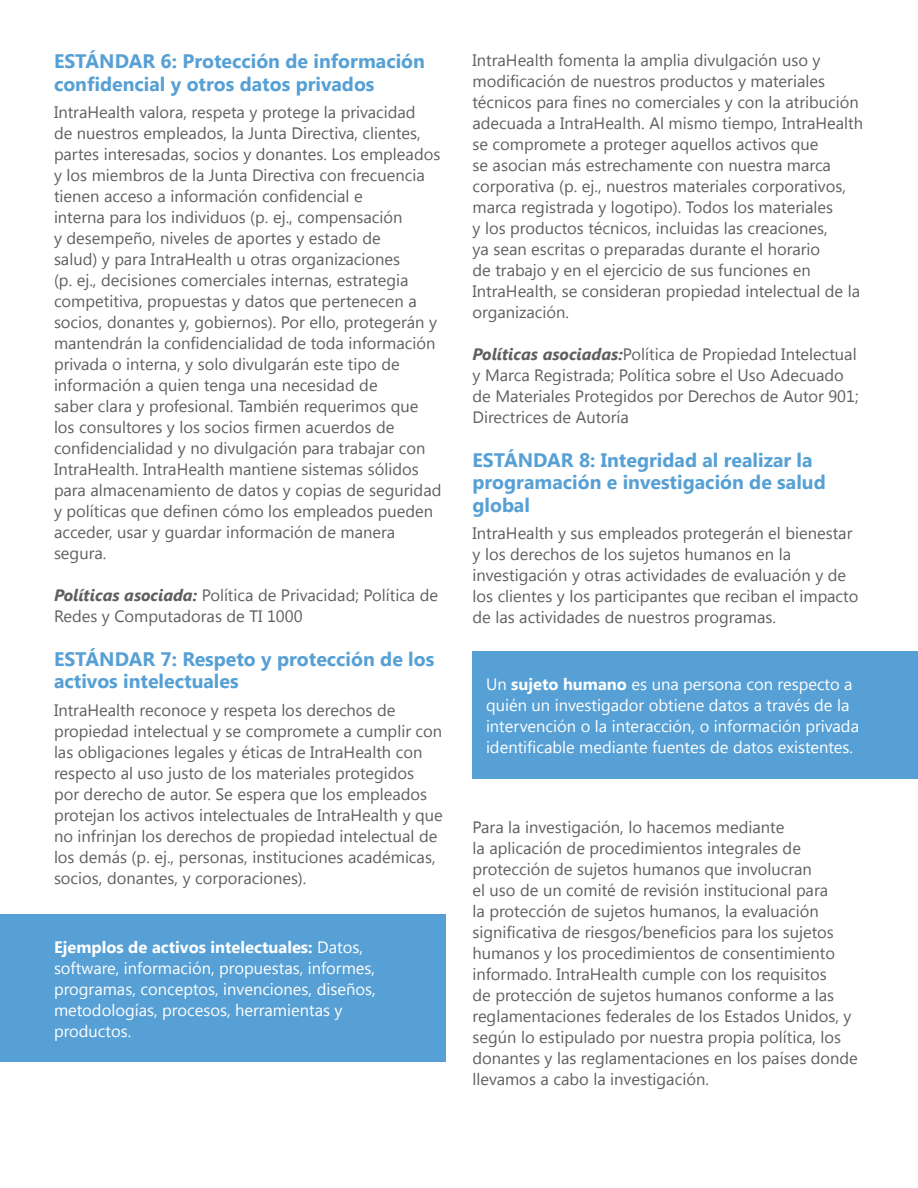
<style>
.page{position:relative;width:918px;height:1188px;background:#fff}
.page>*{position:absolute;margin:0;border:0;box-sizing:border-box;transform-origin:0 0}
.subhead_2{font:700 19.5px/22.5px "Segoe UI";color:#56a0d5}
.body_copy{font:16.5px/21px "Segoe UI";color:#5f5f62}
.body_copy-2{font:16.5px/21px "Segoe UI";color:#fff}
.s1{font-weight:700;font-style:italic}
.s2{font-weight:700}
</style>
<div class="page">
<div style="left:472px;top:651px;width:446px;height:127px;background:#56a0d5"></div>
<div style="left:0;top:914px;width:446px;height:147px;background:#56a0d5"></div>
<p class="subhead_2" style="left:54px;top:49px;width:372px">ESTÁNDAR 6: Protección de información confidencial y otros datos privados</p>
<p class="body_copy" style="left:54px;top:101px;width:389px">IntraHealth valora, respeta y protege la privacidad<br>de nuestros empleados, la Junta Directiva, clientes, partes interesadas, socios y donantes. Los empleados y los miembros de la Junta Directiva con frecuencia tienen acceso a información confidencial e<br>interna para los individuos (p. ej., compensación<br>y desempeño, niveles de aportes y estado de<br>salud) y para IntraHealth u otras organizaciones<br>(p. ej., decisiones comerciales internas, estrategia competitiva, propuestas y datos que pertenecen a socios, donantes y, gobiernos). Por ello, protegerán y mantendrán la confidencialidad de toda información privada o interna, y solo divulgarán este tipo de información a quien tenga una necesidad de<br>saber clara y profesional. También requerimos que los consultores y los socios firmen acuerdos de confidencialidad y no divulgación para trabajar con IntraHealth. IntraHealth mantiene sistemas sólidos para almacenamiento de datos y copias de seguridad y políticas que definen cómo los empleados pueden acceder, usar y guardar información de manera segura.</p>
<p class="body_copy" style="left:54px;top:584px;width:386px"><span class="s1">Políticas asociada:</span> Política de Privacidad; Política de<br>Redes y Computadoras de TI 1000</p>
<p class="subhead_2" style="left:54px;top:647px;width:382px">ESTÁNDAR 7: Respeto y protección de los activos intelectuales</p>
<p class="body_copy" style="left:54px;top:699px;width:390px">IntraHealth reconoce y respeta los derechos de propiedad intelectual y se compromete a cumplir con las obligaciones legales y éticas de IntraHealth con respecto al uso justo de los materiales protegidos por derecho de autor. Se espera que los empleados protejan los activos intelectuales de IntraHealth y que no infrinjan los derechos de propiedad intelectual de los demás (p. ej., personas, instituciones académicas, socios, donantes, y corporaciones).</p>
<p class="body_copy-2" style="left:54px;top:936px;width:323px"><span class="s2">Ejemplos de activos intelectuales:</span> Datos, software, información, propuestas, informes, programas, conceptos, invenciones, diseños, metodologías, procesos, herramientas y productos.</p>
<p class="body_copy" style="left:472px;top:49px;width:392px">IntraHealth fomenta la amplia divulgación uso y modificación de nuestros productos y materiales técnicos para fines no comerciales y con la atribución adecuada a IntraHealth. Al mismo tiempo, IntraHealth se compromete a proteger aquellos activos que<br>se asocian más estrechamente con nuestra marca corporativa (p. ej., nuestros materiales corporativos, marca registrada y logotipo). Todos los materiales<br>y los productos técnicos, incluidas las creaciones,<br>ya sean escritas o preparadas durante el horario<br>de trabajo y en el ejercicio de sus funciones en IntraHealth, se consideran propiedad intelectual de la organización.</p>
<p class="body_copy" style="left:472px;top:343px;width:388px"><span class="s1">Políticas asociadas:</span>Política de Propiedad Intelectual y Marca Registrada; Política sobre el Uso Adecuado de Materiales Protegidos por Derechos de Autor 901; Directrices de Autoría</p>
<p class="subhead_2" style="left:472px;top:447px;width:355px">ESTÁNDAR 8: Integridad al realizar la programación e investigación de salud global</p>
<p class="body_copy" style="left:472px;top:522px;width:387px">IntraHealth y sus empleados protegerán el bienestar y los derechos de los sujetos humanos en la investigación y otras actividades de evaluación y de los clientes y los participantes que reciban el impacto de las actividades de nuestros programas.</p>
<p class="body_copy-2" style="left:486px;top:673px;width:375px">Un <span class="s2">sujeto humano</span> es una persona con respecto a quién un investigador obtiene datos a través de la intervención o la interacción, o información privada identificable mediante fuentes de datos existentes.</p>
<p class="body_copy" style="left:472px;top:816px;width:387px">Para la investigación, lo hacemos mediante<br>la aplicación de procedimientos integrales de protección de sujetos humanos que involucran<br>el uso de un comité de revisión institucional para<br>la protección de sujetos humanos, la evaluación significativa de riesgos/beneficios para los sujetos humanos y los procedimientos de consentimiento informado. IntraHealth cumple con los requisitos<br>de protección de sujetos humanos conforme a las reglamentaciones federales de los Estados Unidos, y según lo estipulado por nuestra propia política, los donantes y las reglamentaciones en los países donde llevamos a cabo la investigación.</p>
</div>
